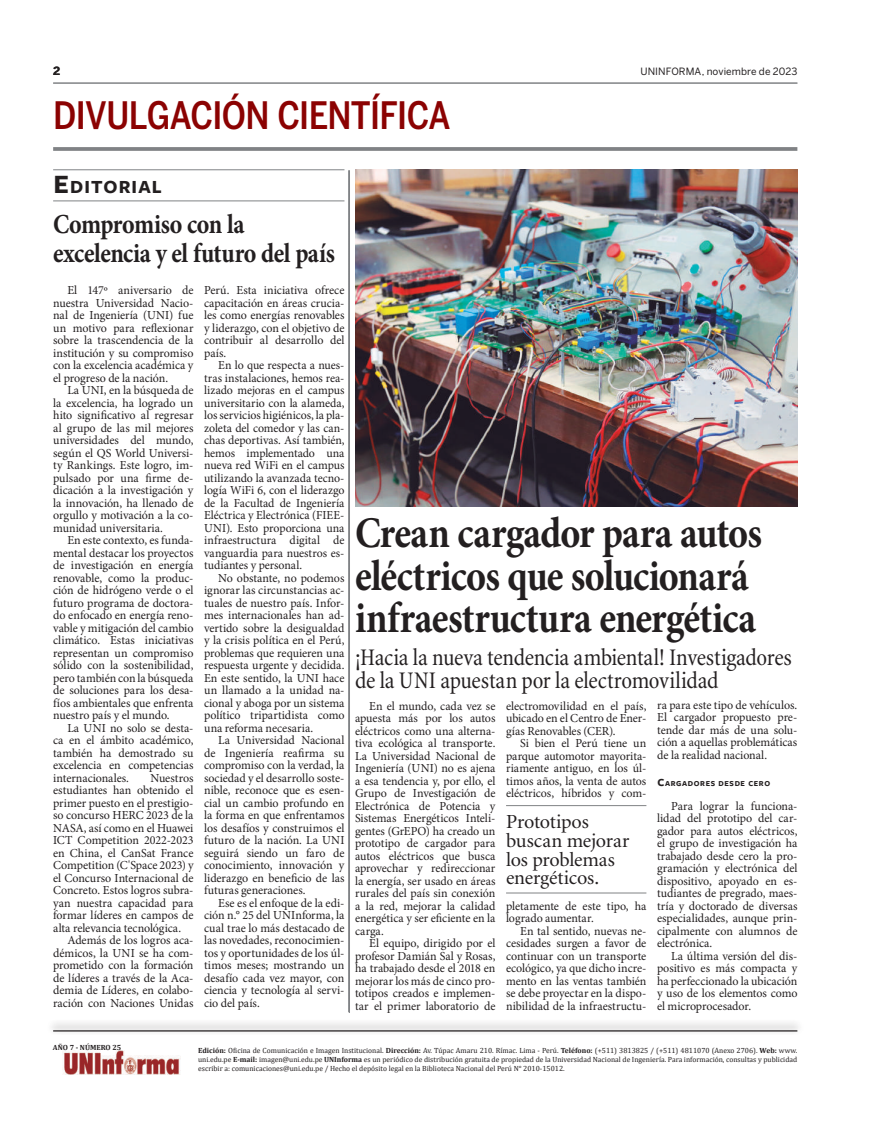
<style>
.page{position:relative;width:886px;height:1134px;background:#fff}
.page>*{position:absolute;margin:0;border:0;box-sizing:border-box;transform-origin:0 0}
.t1{font:700 43.75px/42.5px "Mignon";letter-spacing:-.02em;color:#231f20;scale:.87 1}
.t2{font:500 condensed 37.5px "Benton Sans";letter-spacing:-.02em;color:#8b0202}
.t3{font:700 27.5px/28.8px "Mignon";letter-spacing:-.015em;color:#231f20;scale:.87 1}
.t4{font:condensed 24.25px/23.1px "Minion";letter-spacing:-.01em;color:#231f20}
.t5{font:20px/18.8px "Minion";letter-spacing:-.01em;color:#231f20}
.t6{font:700 19.25px "Freight Sans Pro";letter-spacing:.055em;color:#231f20}
.t7{font:12.25px/12.5px "Mignon";letter-spacing:-.005em;color:#231f20;text-align:justify}
.t8{font:700 11.25px "Benton Sans";color:#231f20}
.t9{font:10px "Benton Sans";letter-spacing:.01em;color:#231f20}
.t10{font:700 7.88px "Freight Sans Pro";letter-spacing:.075em;color:#231f20}
.t11{font:7.5px/8.8px "Cambria";color:#231f20;text-align:justify}
.t12{font:700 7.5px "Cambria";color:#231f20}
.s1{font-size:27.5px}
.s2{font-size:11.25px}
.s3{font-weight:700}
</style>
<div class="page">
<img style="left:62px;top:1051px;width:118px;height:24px">
<svg style="left:348px;top:170px;width:2px;height:843px;background:#888a8d"></svg>
<div style="left:46px;top:1019px;width:758px;height:16px;background:#231f20;opacity:.75"></div>
<hr style="left:53px;top:1030px;width:744px;height:1px;background:#231f20">
<hr style="left:53px;top:83px;width:744px;height:1px;background:#808285">
<hr style="left:53px;top:147px;width:744px;height:4px;background:#8c8e90">
<hr style="left:53px;top:169px;width:291px;height:1px;background:#808285">
<hr style="left:53px;top:201px;width:291px;height:1px;background:#808285">
<img style="left:355px;top:170px;width:442px;height:336px">
<hr style="left:506px;top:892px;width:140px;height:1px;background:#808285">
<hr style="left:506px;top:805px;width:140px;height:1px;background:#808285">
<p class="t8" style="left:53px;top:64px;width:9px">2</p>
<h2 class="t2" style="left:53px;top:93px;width:399px">DIVULGACIÓN CIENTÍFICA</h2>
<h3 class="t6" style="left:54px;top:174px;width:110px"><span class="s1">E</span>DITORIAL</h3>
<h3 class="t3" style="left:53px;top:210px;width:326px">Compromiso con la excelencia y el futuro del país</h3>
<p class="t9" style="left:640px;top:66px;width:158px">UNINFORMA, noviembre de 2023</p>
<p class="t7" style="left:53px;top:284px;width:142px;text-indent:14px">El 147º aniversario de nuestra Universidad Nacio&shy;nal de Ingeniería (UNI) fue un motivo para reflexionar sobre la trascendencia de la institución y su compromiso con la excelencia académica y el progreso de la nación.</p>
<p class="t7" style="left:53px;top:384px;width:142px;text-indent:14px">La UNI, en la búsqueda de la excelencia, ha logrado un hito significativo al regresar al grupo de las mil mejores universidades del mundo, según el QS World Universi&shy;ty Rankings. Este logro, im&shy;pulsado por una firme de&shy;dicación a la investigación y la innovación, ha llenado de orgullo y motivación a la co&shy;munidad universitaria.</p>
<p class="t7" style="left:53px;top:534px;width:142px;text-indent:14px">En este contexto, es funda&shy;mental destacar los proyectos de investigación en energía renovable, como la produc&shy;ción de hidrógeno verde o el futuro programa de doctora&shy;do enfocado en energía reno&shy;vable y mitigación del cambio climático. Estas iniciativas representan un compromiso sólido con la sostenibilidad, pero también con la búsqueda de soluciones para los desa&shy;fíos ambientales que enfrenta nuestro país y el mundo.</p>
<p class="t7" style="left:53px;top:722px;width:142px;text-indent:14px">La UNI no solo se desta&shy;ca en el ámbito académico, también ha demostrado su excelencia en competencias internacionales.</p>
<p class="t7" style="left:53px;top:772px;width:142px;text-indent:97px">Nuestros estudiantes han obtenido el primer puesto en el prestigio&shy;so concurso HERC 2023 de la NASA, así como en el Huawei ICT Competition 2022-2023 en China, el CanSat France Competition (C'Space 2023) y el Concurso Internacional de Concreto. Estos logros subra&shy;yan nuestra capacidad para formar líderes en campos de alta relevancia tecnológica.</p>
<p class="t7" style="left:53px;top:934px;width:142px;text-indent:14px">Además de los logros aca&shy;démicos, la UNI se ha com&shy;prometido con la formación de líderes a través de la Aca&shy;demia de Líderes, en colabo&shy;ración con Naciones Unidas</p>
<p class="t7" style="left:204px;top:284px;width:142px">Perú. Esta iniciativa ofrece capacitación en áreas crucia&shy;les como energías renovables y liderazgo, con el objetivo de contribuir al desarrollo del país.</p>
<p class="t7" style="left:204px;top:359px;width:142px;text-indent:14px">En lo que respecta a nues&shy;tras instalaciones, hemos rea&shy;lizado mejoras en el campus universitario con la alameda, los servicios higiénicos, la pla&shy;zoleta del comedor y las can&shy;chas deportivas. Así también, hemos implementado una nueva red WiFi en el campus utilizando la avanzada tecno&shy;logía WiFi 6, con el liderazgo de la Facultad de Ingeniería Eléctrica y Electrónica (FIEE-UNI). Esto proporciona una infraestructura digital de vanguardia para nuestros es&shy;tudiantes y personal.</p>
<p class="t7" style="left:204px;top:572px;width:142px;text-indent:14px">No obstante, no podemos ignorar las circunstancias ac&shy;tuales de nuestro país. Infor&shy;mes internacionales han ad&shy;vertido sobre la desigualdad y la crisis política en el Perú, problemas que requieren una respuesta urgente y decidida.<br>En este sentido, la UNI hace un llamado a la unidad na&shy;cional y aboga por un sistema político tripartidista como una reforma necesaria.</p>
<p class="t7" style="left:204px;top:734px;width:142px;text-indent:14px">La Universidad Nacional de Ingeniería reafirma su compromiso con la verdad, la sociedad y el desarrollo soste&shy;nible, reconoce que es esen&shy;cial un cambio profundo en la forma en que enfrentamos los desafíos y construimos el futuro de la nación. La UNI seguirá siendo un faro de conocimiento, innovación y liderazgo en beneficio de las futuras generaciones.</p>
<p class="t7" style="left:204px;top:897px;width:142px;text-indent:14px">Ese es el enfoque de la edi&shy;ción n.° 25 del UNInforma, la cual trae lo más destacado de las novedades, reconocimien&shy;tos y oportunidades de los úl&shy;timos meses; mostrando un desafío cada vez mayor, con ciencia y tecnología al servi&shy;cio del país.</p>
<h1 class="t1" style="left:355px;top:511px;width:469px">Crean cargador para autos eléctricos que solucionará infraestructura energética</h1>
<h3 class="t4" style="left:355px;top:646px;width:438px">¡Hacia la nueva tendencia ambiental! Investigadores de la UNI apuestan por la electromovilidad</h3>
<p class="t7" style="left:355px;top:700px;width:142px;text-indent:14px">En el mundo, cada vez se apuesta más por los autos eléctricos como una alterna&shy;tiva ecológica al transporte.<br>La Universidad Nacional de Ingeniería (UNI) no es ajena a esa tendencia y, por ello, el Grupo de Investigación de Electrónica de Potencia y Sistemas Energéticos Inteli&shy;gentes (GrEPO) ha creado un prototipo de cargador para autos eléctricos que busca aprovechar y redireccionar la energía, ser usado en áreas rurales del país sin conexión a la red, mejorar la calidad energética y ser eficiente en la carga.</p>
<p class="t7" style="left:355px;top:937px;width:142px;text-indent:14px">El equipo, dirigido por el profesor Damián Sal y Rosas, ha trabajado desde el 2018 en mejorar los más de cinco pro&shy;totipos creados e implemen&shy;tar el primer laboratorio de</p>
<p class="t7" style="left:506px;top:700px;width:142px">electromovilidad en el país, ubicado en el Centro de Ener&shy;gías Renovables (CER).</p>
<p class="t7" style="left:506px;top:737px;width:142px;text-indent:14px">Si bien el Perú tiene un parque automotor mayorita&shy;riamente antiguo, en los úl&shy;timos años, la venta de autos eléctricos, híbridos y com-</p>
<h3 class="t5" style="left:506px;top:813px;width:125px">Prototipos buscan mejorar los problemas energéticos.</h3>
<p class="t7" style="left:506px;top:900px;width:142px">pletamente de este tipo, ha logrado aumentar.</p>
<p class="t7" style="left:506px;top:925px;width:142px;text-indent:14px">En tal sentido, nuevas ne&shy;cesidades surgen a favor de continuar con un transporte ecológico, ya que dicho incre&shy;mento en las ventas también se debe proyectar en la dispo&shy;nibilidad de la infraestructu-</p>
<p class="t7" style="left:657px;top:699px;width:142px">ra para este tipo de vehículos.<br>El cargador propuesto pre&shy;tende dar más de una solu&shy;ción a aquellas problemáticas de la realidad nacional.</p>
<p class="t10" style="left:657px;top:777px;width:114px"><span class="s2">C</span>ARGADORES DESDE CE RO</p>
<p class="t7" style="left:657px;top:800px;width:142px;text-indent:14px">Para lograr la funciona&shy;lidad del prototipo del car&shy;gador para autos eléctricos, el grupo de investigación ha trabajado desde cero la pro&shy;gramación y electrónica del dispositivo, apoyado en es&shy;tudiantes de pregrado, maes&shy;tría y doctorado de diversas especialidades, aunque prin&shy;cipalmente con alumnos de electrónica.</p>
<p class="t7" style="left:657px;top:950px;width:142px;text-indent:14px">La última versión del dis&shy;positivo es más compacta y ha perfeccionado la ubicación y uso de los elementos como el microprocesador.</p>
<p class="t12" style="left:53px;top:1042px;width:70px">AÑO 7 - NÚMERO 25</p>
<p class="t11" style="left:198px;top:1046px;width:601px"><span class="s3">Edición:</span> Oficina de Comunicación e Imagen Institucional. <span class="s3">Dirección:</span> Av. Túpac Amaru 210. Rímac. Lima - Perú. <span class="s3">Teléfono:</span> (+511) 3813825 / (+511) 4811070 (Anexo 2706). <span class="s3">Web:</span> www. uni.edu.pe <span class="s3">E-mail:</span> imagen@uni.edu.pe <span class="s3">UNInforma</span> es un periódico de distribución gratuita de propiedad de la Universidad Nacional de Ingeniería. Para información, consultas y publicidad escribir a: comunicaciones@uni.edu.pe / Hecho el depósito legal en la Biblioteca Nacional del Perú N° 2010-15012.</p>
</div>
